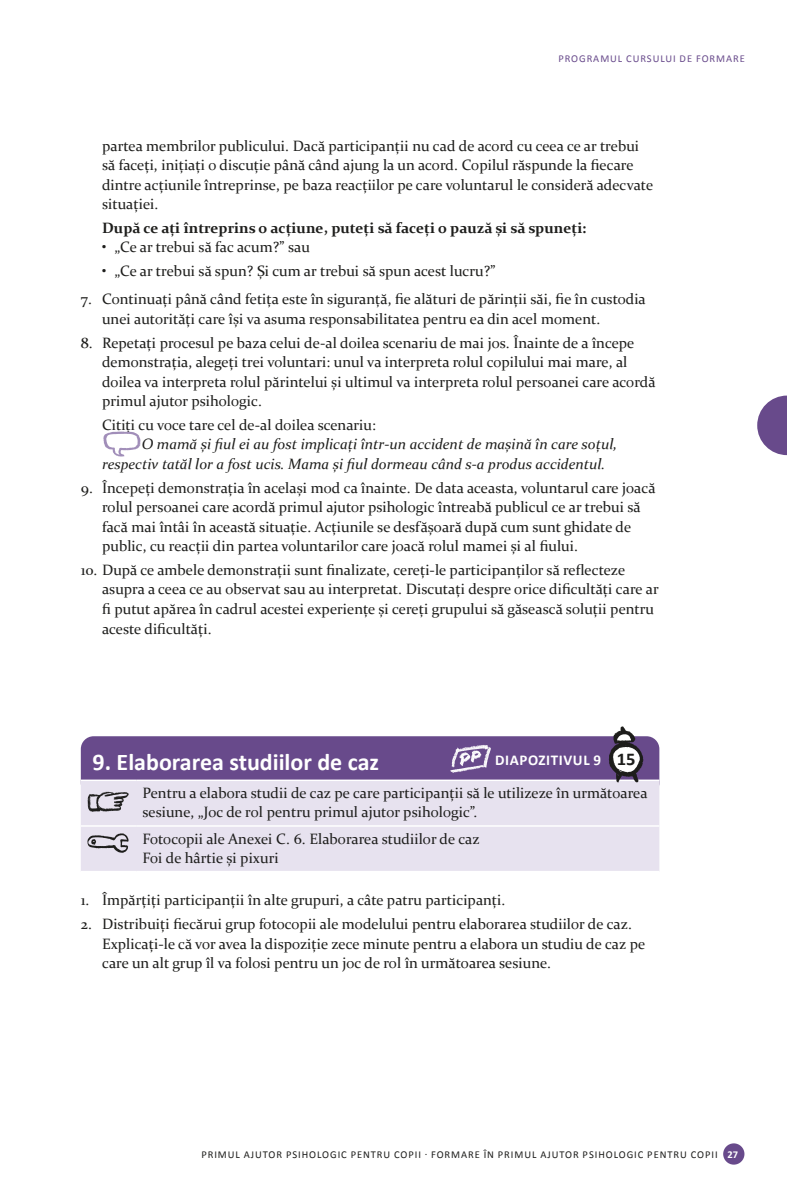
<style>
.page{position:relative;width:787px;height:1191px;background:#fff}
.page>*{position:absolute;margin:0;border:0;box-sizing:border-box;transform-origin:0 0}
.t1{font:700 24px "Calibri";color:#fff}
.t2{font:15px/19.5px "Constantia";color:#1d1d1b}
.t3{font:italic 15px/19.5px "Constantia";color:#1d1d1b}
.t4{font:700 15px "Constantia";color:#1d1d1b}
.t5{font:700 15px "Calibri";letter-spacing:.04em;color:#fff}
.t6{font:10.5px "Calibri";letter-spacing:.09em;color:#1d1d1b}
.t7{font:10.5px "Calibri";letter-spacing:.09em;color:#684a8b}
.s1{font-size:18px;color:#1d1d1b}
.s2{font-weight:700;color:#fff}
</style>
<div class="page">
<div style="left:723px;top:1143px;width:21px;height:21px;background:#684a8b;border-radius:50%"></div>
<svg style="left:757px;top:395px;width:30px;height:60px"></svg>
<img style="left:103px;top:431px;width:37px;height:26px">
<div style="left:81px;top:736px;width:578px;height:60px;background:#684a8b;border-radius:13px"></div>
<div style="left:81px;top:781px;width:578px;height:90px;background:#e7e2ef"></div>
<hr style="left:81px;top:779px;width:55px;height:2px;background:#fff">
<hr style="left:136px;top:779px;width:523px;height:2px;background:#fff">
<hr style="left:81px;top:825px;width:55px;height:1px;background:#fff">
<hr style="left:136px;top:825px;width:523px;height:1px;background:#fff">
<img style="left:87px;top:791px;width:42px;height:20px">
<img style="left:87px;top:833px;width:41px;height:19px">
<img style="left:608px;top:726px;width:36px;height:56px">
<img style="left:446px;top:736px;width:46px;height:37px">
<p class="t7" style="left:558px;top:52px;width:188px">PROGRAMUL CURSULUI DE FORMARE</p>
<p class="t2" style="left:102px;top:135px;width:552px">partea membrilor publicului. Dacă participanții nu cad de acord cu ceea ce ar trebui să faceți, inițiați o discuție până când ajung la un acord. Copilul răspunde la fiecare dintre acțiunile întreprinse, pe baza reacțiilor pe care voluntarul le consideră adecvate situației.</p>
<p class="t4" style="left:102px;top:217px;width:486px">După ce ați întreprins o acțiune, puteți să faceți o pauză și să spuneți:</p>
<p class="t2" style="left:102px;top:237px;width:209px">• „Ce ar trebui să fac acum?” sau</p>
<p class="t2" style="left:102px;top:260px;width:395px">• „Ce ar trebui să spun? Și cum ar trebui să spun acest lucru?”</p>
<p class="t2" style="left:102px;top:289px;width:545px;text-indent:-21px">7. Continuați până când fetița este în siguranță, fie alături de părinții săi, fie în custodia unei autorități care își va asuma responsabilitatea pentru ea din acel moment.</p>
<p class="t2" style="left:102px;top:332px;width:555px;text-indent:-21px">8. Repetați procesul pe baza celui de-al doilea scenariu de mai jos. Înainte de a începe demonstrația, alegeți trei voluntari: unul va interpreta rolul copilului mai mare, al doilea va interpreta rolul părintelui și ultimul va interpreta rolul persoanei care acordă primul ajutor psihologic.</p>
<p class="t2" style="left:102px;top:414px;width:275px">Citiți cu voce tare cel de-al doilea scenariu:</p>
<p class="t3" style="left:102px;top:434px;width:517px;text-indent:40px">O mamă și fiul ei au fost implicați într-un accident de mașină în care soțul, respectiv tatăl lor a fost ucis. Mama și fiul dormeau când s-a produs accidentul.</p>
<p class="t2" style="left:102px;top:477px;width:555px;text-indent:-21px">9. Începeți demonstrația în același mod ca înainte. De data aceasta, voluntarul care joacă rolul persoanei care acordă primul ajutor psihologic întreabă publicul ce ar trebui să facă mai întâi în această situație. Acțiunile se desfășoară după cum sunt ghidate de public, cu reacții din partea voluntarilor care joacă rolul mamei și al fiului.</p>
<p class="t2" style="left:102px;top:559px;width:558px;text-indent:-21px">10. După ce ambele demonstrații sunt finalizate, cereți-le participanților să reflecteze asupra a ceea ce au observat sau au interpretat. Discutați despre orice dificultăți care ar fi putut apărea în cadrul acestei experiențe și cereți grupului să găsească soluții pentru aceste dificultăți.</p>
<p class="t5" style="left:495px;top:750px;width:142px">DIAPOZITIVUL 9 <span class="s1">15</span></p>
<h1 class="t1" style="left:93px;top:747px;width:288px">9. Elaborarea studiilor de caz</h1>
<p class="t2" style="left:142px;top:782px;width:506px">Pentru a elabora studii de caz pe care participanții să le utilizeze în următoarea sesiune, „Joc de rol pentru primul ajutor psihologic”.</p>
<p class="t2" style="left:142px;top:828px;width:339px">Fotocopii ale Anexei C. 6. Elaborarea studiilor de caz<br>Foi de hârtie și pixuri</p>
<p class="t2" style="left:81px;top:890px;width:426px">1. Împărțiți participanții în alte grupuri, a câte patru participanți.</p>
<p class="t2" style="left:102px;top:913px;width:544px;text-indent:-21px">2. Distribuiți fiecărui grup fotocopii ale modelului pentru elaborarea studiilor de caz.<br>Explicați-le că vor avea la dispoziție zece minute pentru a elabora un studiu de caz pe care un alt grup îl va folosi pentru un joc de rol în următoarea sesiune.</p>
<p class="t6" style="left:201px;top:1148px;width:538px">PRIMUL AJUTOR PSIHOLOGIC PENTRU COPII · FORMARE ÎN PRIMUL AJUTOR PSIHOLOGIC PENTRU COPII <span class="s2">27</span></p>
</div>
